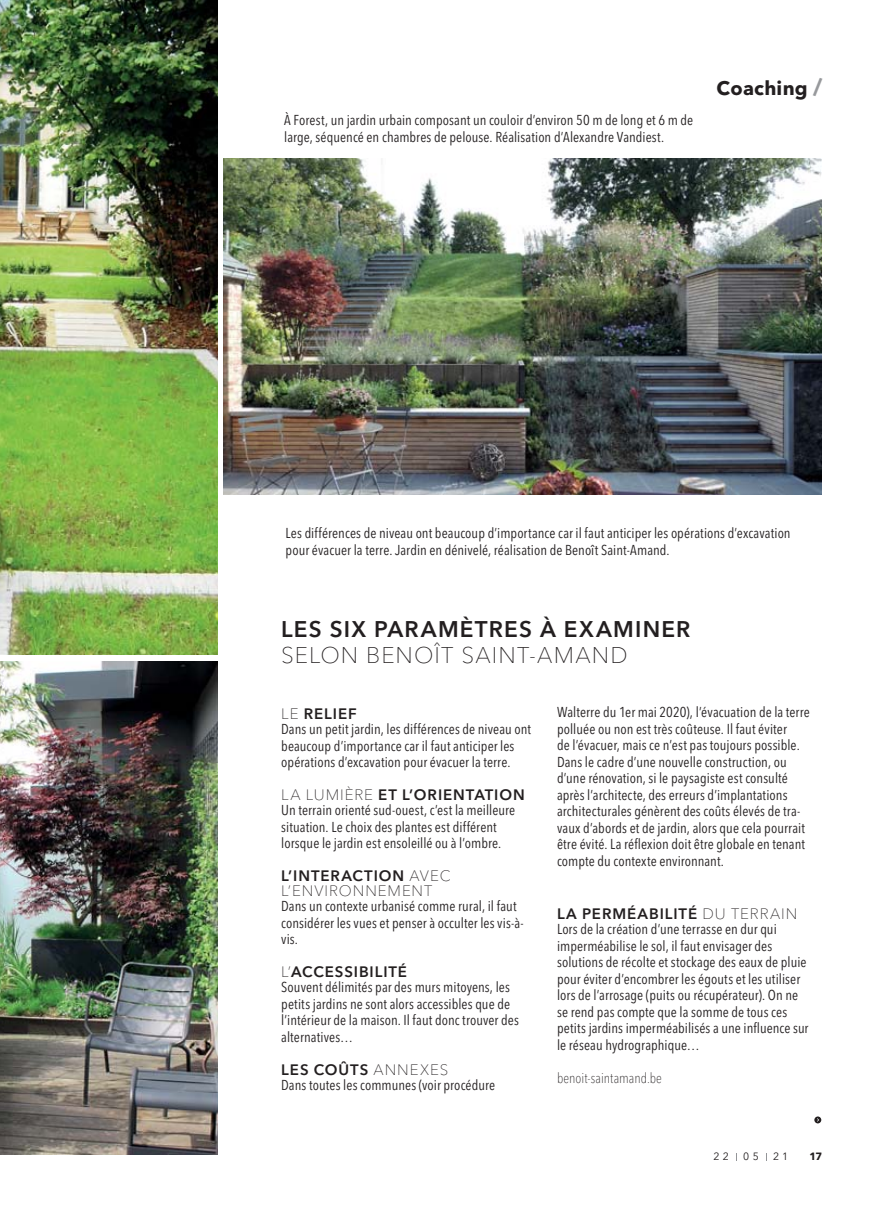
<style>
.page{position:relative;width:896px;height:1232px;background:#fff}
.page>*{position:absolute;margin:0;border:0;box-sizing:border-box;transform-origin:0 0}
.t1{font:600 22.5px "Avenir Next LT Pro";letter-spacing:.055em;color:#231f20}
.t2{font:100 22.5px "Avenir Next LT Pro";letter-spacing:.05em;color:#231f20}
.t3{font:700 19.5px "Avenir Next LT Pro";letter-spacing:.01em;color:#231f20}
.t4{font:600 15px "Avenir Next LT Pro";letter-spacing:.06em;color:#231f20}
.t5{font:100 15px/15px "Avenir Next LT Pro";letter-spacing:.065em;color:#231f20}
.t6{font:condensed 14.25px/16.5px "Avenir Next LT Pro";letter-spacing:.005em;color:#231f20}
.t7{font:100 condensed 14.25px "Avenir Next LT Pro";color:#231f20}
.t8{font:10.5px "Avenir Next LT Pro";color:#231f20}
.t9{font:700 10.5px "Avenir Next LT Pro";color:#231f20}
.s1{font-size:22.5px;color:#97999c}
.s2{font-weight:100}
.s3{font-weight:600}
</style>
<div class="page">
<svg style="left:814px;top:1116px;width:7px;height:7px"></svg>
<img style="left:223px;top:159px;width:597px;height:335px">
<img style="left:0;top:0;width:217px;height:654px">
<img style="left:0;top:661px;width:217px;height:493px">
<p class="t6" style="left:284px;top:113px;width:410px">À Forest, un jardin urbain composant un couloir d’environ 50 m de long et 6 m de large, séquencé en chambres de pelouse. Réalisation d’Alexandre Vandiest.</p>
<h2 class="t3" style="left:716px;top:77px;width:107px">Coaching <span class="s1">/</span></h2>
<p class="t6" style="left:285px;top:525px;width:506px">Les différences de niveau ont beaucoup d’importance car il faut anticiper les opérations d’excavation pour évacuer la terre. Jardin en dénivelé, réalisation de Benoît Saint-Amand.</p>
<h1 class="t1" style="left:281px;top:616px;width:410px">LES SIX PARAMÈTRES À EXAMINER</h1>
<h1 class="t2" style="left:281px;top:641px;width:348px">SELON BENOÎT SAINT-AMAND</h1>
<p class="t4" style="left:281px;top:705px;width:77px"><span class="s2">LE</span> RELIEF</p>
<p class="t6" style="left:281px;top:721px;width:251px">Dans un petit jardin, les différences de niveau ont beaucoup d’importance car il faut anticiper les opérations d’excavation pour évacuer la terre.</p>
<p class="t4" style="left:281px;top:786px;width:245px"><span class="s2">LA LUMIÈRE</span> ET L’ORIENTATION</p>
<p class="t6" style="left:281px;top:802px;width:235px">Un terrain orienté sud-ouest, c’est la meilleure situation. Le choix des plantes est différent lorsque le jardin est ensoleillé ou à l’ombre.</p>
<p class="t5" style="left:281px;top:868px;width:171px"><span class="s3">L’INTERACTION</span> AVEC<br>L’ENVIRONNEMENT</p>
<p class="t6" style="left:281px;top:898px;width:244px">Dans un contexte urbanisé comme rural, il faut considérer les vues et penser à occulter les vis-à&shy;vis.</p>
<p class="t4" style="left:281px;top:963px;width:127px"><span class="s2">L’</span>ACCESSIBILITÉ</p>
<p class="t6" style="left:281px;top:979px;width:239px">Souvent délimités par des murs mitoyens, les petits jardins ne sont alors accessibles que de l’intérieur de la maison. Il faut donc trouver des alternatives…</p>
<p class="t4" style="left:281px;top:1060px;width:168px">LES COÛTS <span class="s2">ANNEXES</span></p>
<p class="t6" style="left:281px;top:1077px;width:215px">Dans toutes les communes (voir procédure</p>
<p class="t6" style="left:557px;top:704px;width:254px">Walterre du 1er mai 2020), l’évacuation de la terre polluée ou non est très coûteuse. Il faut éviter<br>de l’évacuer, mais ce n’est pas toujours possible.<br>Dans le cadre d’une nouvelle construction, ou d’une rénovation, si le paysagiste est consulté après l’architecte, des erreurs d’implantations architecturales génèrent des coûts élevés de tra&shy;vaux d’abords et de jardin, alors que cela pourrait être évité. La réflexion doit être globale en tenant compte du contexte environnant.</p>
<p class="t4" style="left:557px;top:905px;width:242px">LA PERMÉABILITÉ <span class="s2">DU TERRAIN</span></p>
<p class="t6" style="left:557px;top:921px;width:253px">Lors de la création d’une terrasse en dur qui imperméabilise le sol, il faut envisager des solutions de récolte et stockage des eaux de pluie pour éviter d’encombrer les égouts et les utiliser lors de l’arrosage (puits ou récupérateur). On ne se rend pas compte que la somme de tous ces petits jardins imperméabilisés a une influence sur le réseau hydrographique…</p>
<p class="t7" style="left:557px;top:1072px;width:106px">benoit-saintamand.be</p>
<p class="t8" style="left:713px;top:1150px;width:17px">2 2</p>
<p class="t8" style="left:743px;top:1150px;width:17px">0 5</p>
<p class="t8" style="left:773px;top:1150px;width:17px">2 1</p>
<p class="t9" style="left:809px;top:1150px;width:14px">17</p>
</div>
